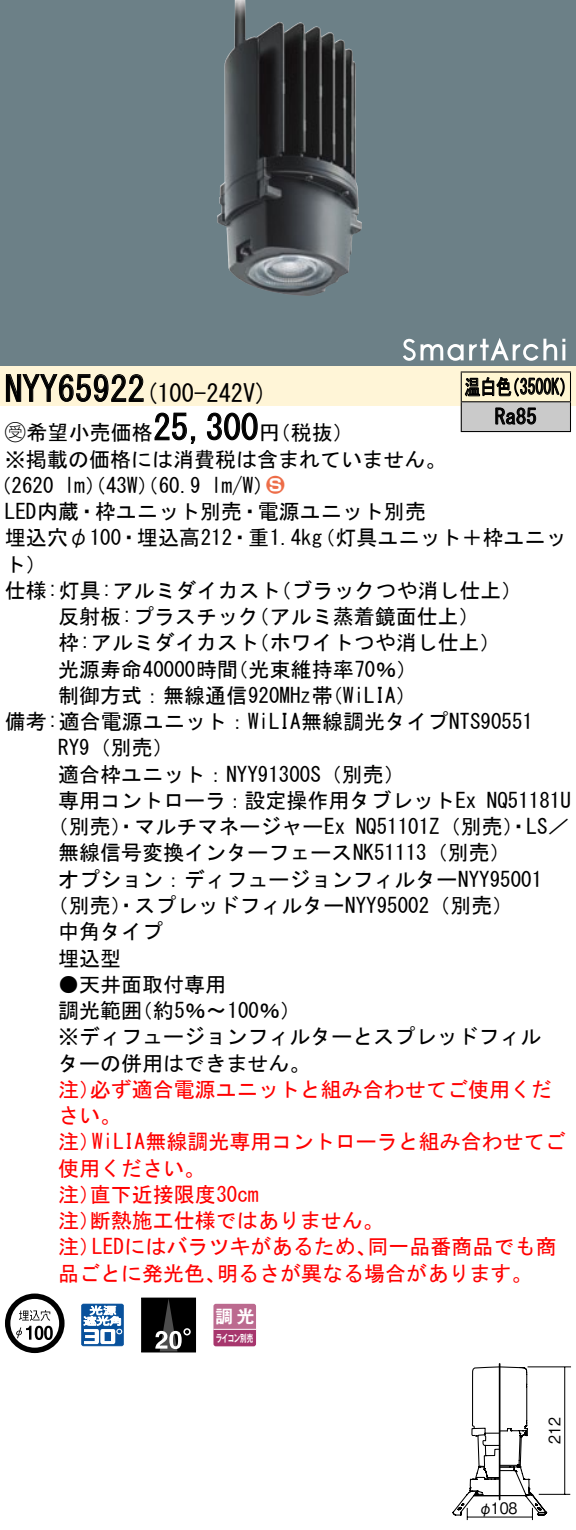
<style>
.page{position:relative;width:576px;height:1530px;background:#fff}
.page>*{position:absolute;margin:0;border:0;box-sizing:border-box;transform-origin:0 0}
.t1{font:35px "MS Gothic";color:#000}
.t2{font:24.5px "MS Gothic";color:#000}
.t3{font:21px/26.2px "MS Gothic";color:#000}
.t4{font:21px/26.2px "MS Gothic";color:#f00}
.t5{font:21px/29.8px "MS Gothic";color:#000;scale:.75 1}
.t6{font:21px "Ford Classification 1";color:#ed6d48}
.t7{font:17.5px "Gothic MB101 Pro De Bold 90 pv RKSJ H";color:#fff}
.t8{font:15.75px "Gothic BBB Pro Medium 90 pv RKSJ H";color:#000;scale:.9 1}
.t9{font:10.15px "Gothic MB101 Pro De Bold 90 pv RKSJ H";letter-spacing:-.05em;color:#fff;scale:.65 1}
.s1{font-family:"Ford Classification 1"}
.s2{color:#fff}
</style>
<div class="page">
<div style="left:0;top:0;width:575px;height:337px;background:#6c8087"></div>
<img style="left:217px;top:0;width:145px;height:296px">
<div style="left:0;top:337px;width:575px;height:29px;background:#6c8087"></div>
<svg style="left:403px;top:338px;width:60px;height:23px"></svg>
<svg style="left:469px;top:338px;width:96px;height:23px"></svg>
<div style="left:0;top:366px;width:575px;height:40px;background:#fff5d7"></div>
<svg style="left:6px;top:374px;width:138px;height:28px"></svg>
<svg style="left:154px;top:412px;width:42px;height:32px"></svg>
<svg style="left:207px;top:412px;width:51px;height:29px"></svg>
<svg style="left:5px;top:1293px;width:59px;height:60px"></svg>
<svg style="left:44px;top:1325px;width:9px;height:14px"></svg>
<svg style="left:81px;top:1303px;width:43px;height:43px"></svg>
<div style="left:141px;top:1298px;width:54px;height:53px;background:#000"></div>
<svg style="left:155px;top:1299px;width:34px;height:51px"></svg>
<div style="left:141px;top:1297px;width:55px;height:55px;border:1px solid #000"></div>
<svg style="left:213px;top:1303px;width:43px;height:43px"></svg>
<hr style="left:213px;top:1328px;width:43px;height:1px;background:#fff">
<div style="left:461px;top:372px;width:109px;height:30px;background:#fff6d2"></div>
<div style="left:461px;top:402px;width:109px;height:29px;background:#cacaca"></div>
<hr style="left:460px;top:371px;width:110px;height:1px;background:#000">
<hr style="left:569px;top:372px;width:2px;height:29px;background:#000">
<hr style="left:460px;top:401px;width:110px;height:1px;background:#000">
<hr style="left:569px;top:402px;width:2px;height:29px;background:#000">
<hr style="left:460px;top:431px;width:110px;height:1px;background:#000">
<svg style="left:460px;top:372px;width:104px;height:59px"></svg>
<hr style="left:498px;top:1363px;width:2px;height:136px;background:#000">
<svg style="left:452px;top:1365px;width:95px;height:154px"></svg>
<hr style="left:538px;top:1493px;width:32px;height:1px;background:#000">
<hr style="left:527px;top:1366px;width:43px;height:1px;background:#000">
<hr style="left:564px;top:1366px;width:1px;height:128px;background:#000">
<h1 class="t1" style="left:5px;top:371px;width:142px">NYY65922</h1>
<p class="t5" style="left:494px;top:372px;width:57px;text-indent:-30px">温白色<br>Ra85</p>
<p class="t5" style="left:504px;top:372px;width:96px">（3500 (K</p>
<p class="t2" style="left:145px;top:380px;width:124px">(100-242 (V</p>
<h1 class="t1" style="left:153px;top:410px;width:106px">25,300</h1>
<p class="t3" style="left:5px;top:419px;width:442px"><span class="s1">B</span>希望小売価格<br>※掲載の価格には消費税は含まれていません。</p>
<p class="t6" style="left:266px;top:474px;width:19px">2<span class="s2">3</span></p>
<p class="t3" style="left:259px;top:419px;width:96px">（円税抜(</p>
<p class="t3" style="left:211px;top:472px;width:64px">l m (W/</p>
<p class="t3" style="left:-9px;top:472px;width:65px">（2620</p>
<p class="t3" style="left:5px;top:498px;width:422px">LED内蔵・枠ユニット別売・電源ユニット別売</p>
<p class="t3" style="left:314px;top:524px;width:253px">（灯具ユニット＋枠ユニッ</p>
<p class="t3" style="left:64px;top:472px;width:138px">lm）（43 ）（W 60.9</p>
<p class="t3" style="left:5px;top:524px;width:318px">埋込穴φ100・埋込高212・重1.4kg</p>
<p class="t3" style="left:5px;top:551px;width:43px">ト(</p>
<p class="t3" style="left:270px;top:577px;width:254px">（ブラックつや消し仕上(</p>
<p class="t3" style="left:248px;top:577px;width:232px;text-indent:-243px">仕様:灯具:アルミダイカスト<br>（アルミ蒸着鏡面仕上(</p>
<p class="t3" style="left:248px;top:603px;width:253px;text-indent:-190px">反射板:プラスチック<br>（ホワイトつや消し仕上(</p>
<p class="t3" style="left:227px;top:629px;width:191px;text-indent:-169px">枠:アルミダイカスト<br>（光束維持率70％(</p>
<p class="t3" style="left:58px;top:656px;width:181px">光源寿命40000時間</p>
<p class="t3" style="left:58px;top:682px;width:276px">制御方式：無線通信920MHz帯</p>
<p class="t3" style="left:5px;top:708px;width:529px">備考:適合電源ユニット：WiLIA無線調光タイプNTS90551</p>
<p class="t3" style="left:58px;top:734px;width:117px">RY （9 別売(</p>
<p class="t3" style="left:58px;top:761px;width:348px">適合枠ユニット：NYY91300 （S 別売(</p>
<p class="t3" style="left:486px;top:787px;width:85px">NQ51181U</p>
<p class="t3" style="left:322px;top:682px;width:96px">（WiLIA(</p>
<p class="t3" style="left:355px;top:787px;width:215px;text-indent:-297px">専用コントローラ：設定操作用タブレットEx<br>NQ51101 （Z 別売）・LS／</p>
<p class="t3" style="left:48px;top:813px;width:299px">（別売）・マルチマネージャーEx</p>
<p class="t3" style="left:58px;top:839px;width:454px">無線信号変換インターフェースNK51113（別売(</p>
<p class="t3" style="left:58px;top:866px;width:485px">オプション：ディフュージョンフィルターNYY95001</p>
<p class="t3" style="left:48px;top:892px;width:467px">（別売）・スプレッドフィルターNYY95002（別売(</p>
<p class="t3" style="left:58px;top:918px;width:106px">中角タイプ</p>
<p class="t3" style="left:58px;top:944px;width:64px">埋込型</p>
<p class="t3" style="left:132px;top:971px;width:171px;text-indent:-73px">●天井面取付専用<br>（約5％〜100％(</p>
<p class="t3" style="left:58px;top:997px;width:484px">調光範囲<br>※ディフュージョンフィルターとスプレッドフィルターの併用はできません。</p>
<p class="t4" style="left:90px;top:1076px;width:463px">必ず適合電源ユニットと組み合わせてご使用くだ</p>
<p class="t4" style="left:58px;top:1076px;width:43px">注）</p>
<p class="t4" style="left:58px;top:1102px;width:64px">さい。</p>
<p class="t4" style="left:92px;top:1128px;width:475px">WiLIA無線調光専用コントローラと組み合わせてご</p>
<p class="t4" style="left:58px;top:1128px;width:43px">注）</p>
<p class="t4" style="left:58px;top:1154px;width:148px">使用ください。</p>
<p class="t4" style="left:90px;top:1181px;width:170px">直下近接限度30cm</p>
<p class="t4" style="left:90px;top:1181px;width:295px;text-indent:-32px">注）<br>断熱施工仕様ではありません。</p>
<p class="t4" style="left:58px;top:1207px;width:43px">注）</p>
<p class="t4" style="left:92px;top:1233px;width:286px">LEDにはバラツキがあるため、</p>
<p class="t4" style="left:367px;top:1233px;width:190px">同一品番商品でも商</p>
<p class="t4" style="left:58px;top:1233px;width:43px">注）</p>
<p class="t4" style="left:58px;top:1259px;width:169px">品ごとに発光色、</p>
<p class="t4" style="left:217px;top:1259px;width:317px">明るさが異なる場合があります。</p>
<p class="t7" style="left:215px;top:1301px;width:41px">調光</p>
<p class="t9" style="left:216px;top:1329px;width:59px">ライコン別売</p>
<p class="t8" style="left:478px;top:1494px;width:45px">φ108</p>
<p class="t8" style="left:541px;top:1444px;width:31px;rotate:-90deg">212</p>
</div>
